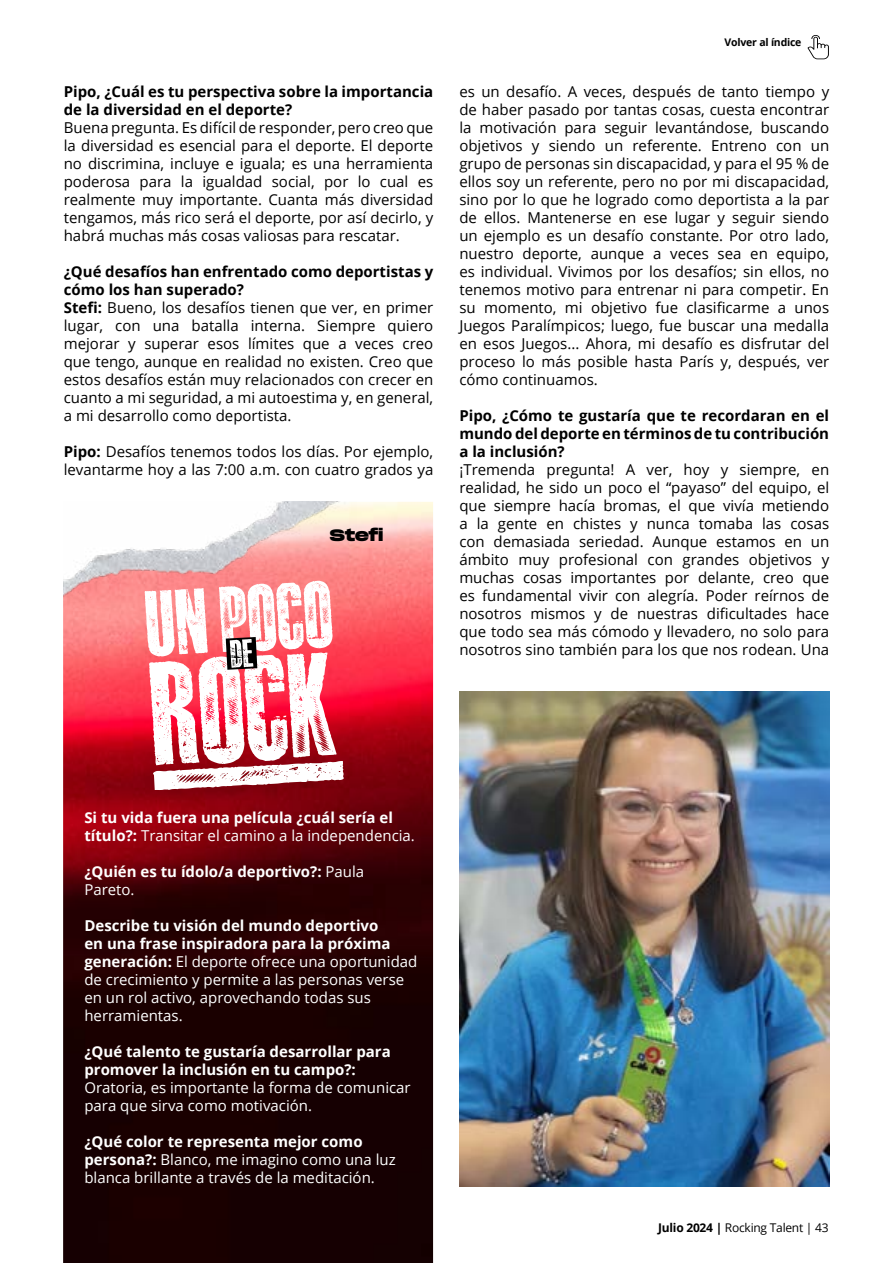
<style>
.page{position:relative;width:893px;height:1263px;background:#fff}
.page>*{position:absolute;margin:0;border:0;box-sizing:border-box;transform-origin:0 0}
.t1{font:800 16.5px "Monument Extended";letter-spacing:-.005em;color:#000}
.t2{font:15px/18px "Open Sans";color:#000;text-align:justify}
.t3{font:15px/18px "Open Sans";color:#fff}
.t4{font:700 15px/18px "Open Sans";color:#fff}
.t5{font:700 15px/18px "Open Sans";color:#000}
.t6{font:12px "Open Sans";letter-spacing:-.02em;color:#000}
.t7{font:700 10.5px "Open Sans";letter-spacing:-.02em;color:#000}
.s1{font-weight:700}
.s2{font-weight:400}
</style>
<div class="page">
<img style="left:63px;top:502px;width:370px;height:761px">
<img style="left:63px;top:502px;width:294px;height:101px">
<svg style="left:145px;top:581px;width:199px;height:209px"></svg>
<img style="left:460px;top:691px;width:369px;height:495px">
<svg style="left:807px;top:35px;width:22px;height:24px"></svg>
<p class="t5" style="left:64px;top:82px;width:371px">Pipo, ¿Cuál es tu perspectiva sobre la importancia de la diversidad en el deporte?</p>
<p class="t2" style="left:64px;top:118px;width:371px">Buena pregunta. Es difícil de responder, pero creo que la diversidad es esencial para el deporte. El deporte no discrimina, incluye e iguala; es una herramienta poderosa para la igualdad social, por lo cual es realmente muy importante. Cuanta más diversidad tengamos, más rico será el deporte, por así decirlo, y habrá muchas más cosas valiosas para rescatar.</p>
<p class="t2" style="left:64px;top:262px;width:371px;text-align:left"><span class="s1">¿Qué desafíos han enfrentado como deportistas y cómo los han superado?<br>Stefi:</span> Bueno, los desafíos tienen que ver, en primer lugar, con una batalla interna. Siempre quiero mejorar y superar esos límites que a veces creo que tengo, aunque en realidad no existen. Creo que estos desafíos están muy relacionados con crecer en cuanto a mi seguridad, a mi autoestima y, en general, a mi desarrollo como deportista.</p>
<p class="t2" style="left:64px;top:442px;width:371px"><span class="s1">Pipo:</span> Desafíos tenemos todos los días. Por ejemplo, levantarme hoy a las 7:00 a.m. con cuatro grados ya</p>
<p class="t1" style="left:330px;top:523px;width:55px">Stefi</p>
<p class="t7" style="left:725px;top:35px;width:78px">Volver al índice</p>
<p class="t2" style="left:459px;top:82px;width:371px">es un desafío. A veces, después de tanto tiempo y de haber pasado por tantas cosas, cuesta encontrar la motivación para seguir levantándose, buscando objetivos y siendo un referente. Entreno con un grupo de personas sin discapacidad, y para el 95 % de ellos soy un referente, pero no por mi discapacidad, sino por lo que he logrado como deportista a la par de ellos. Mantenerse en ese lugar y seguir siendo un ejemplo es un desafío constante. Por otro lado, nuestro deporte, aunque a veces sea en equipo, es individual. Vivimos por los desafíos; sin ellos, no tenemos motivo para entrenar ni para competir. En su momento, mi objetivo fue clasificarme a unos Juegos Paralímpicos; luego, fue buscar una medalla en esos Juegos... Ahora, mi desafío es disfrutar del proceso lo más posible hasta París y, después, ver cómo continuamos.</p>
<p class="t5" style="left:459px;top:406px;width:371px;text-align:justify">Pipo, ¿Cómo te gustaría que te recordaran en el mundo del deporte en términos de tu contribución a la inclusión?</p>
<p class="t2" style="left:459px;top:460px;width:371px">¡Tremenda pregunta! A ver, hoy y siempre, en realidad, he sido un poco el “payaso” del equipo, el que siempre hacía bromas, el que vivía metiendo a la gente en chistes y nunca tomaba las cosas con demasiada seriedad. Aunque estamos en un ámbito muy profesional con grandes objetivos y muchas cosas importantes por delante, creo que es fundamental vivir con alegría. Poder reírnos de nosotros mismos y de nuestras dificultades hace que todo sea más cómodo y llevadero, no solo para nosotros sino también para los que nos rodean. Una</p>
<p class="t4" style="left:84px;top:808px;width:332px">Si tu vida fuera una película ¿cuál sería el título?: <span class="s2">Transitar el camino a la independencia.</span></p>
<p class="t4" style="left:84px;top:862px;width:281px">¿Quién es tu ídolo/a deportivo?: <span class="s2">Paula<br>Pareto.</span></p>
<p class="t3" style="left:84px;top:916px;width:334px"><span class="s1">Describe tu visión del mundo deportivo<br>en una frase inspiradora para la próxima generación:</span> El deporte ofrece una oportunidad de crecimiento y permite a las personas verse en un rol activo, aprovechando todas sus herramientas.</p>
<p class="t4" style="left:84px;top:1042px;width:308px">¿Qué talento te gustaría desarrollar para promover la inclusión en tu campo?:</p>
<p class="t3" style="left:84px;top:1078px;width:328px">Oratoria, es importante la forma de comunicar para que sirva como motivación.</p>
<p class="t3" style="left:84px;top:1132px;width:313px"><span class="s1">¿Qué color te representa mejor como persona?:</span> Blanco, me imagino como una luz blanca brillante a través de la meditación.</p>
<p class="t6" style="left:658px;top:1220px;width:172px"><span class="s1">Julio 2024 |</span> Rocking Talent | 43</p>
</div>
